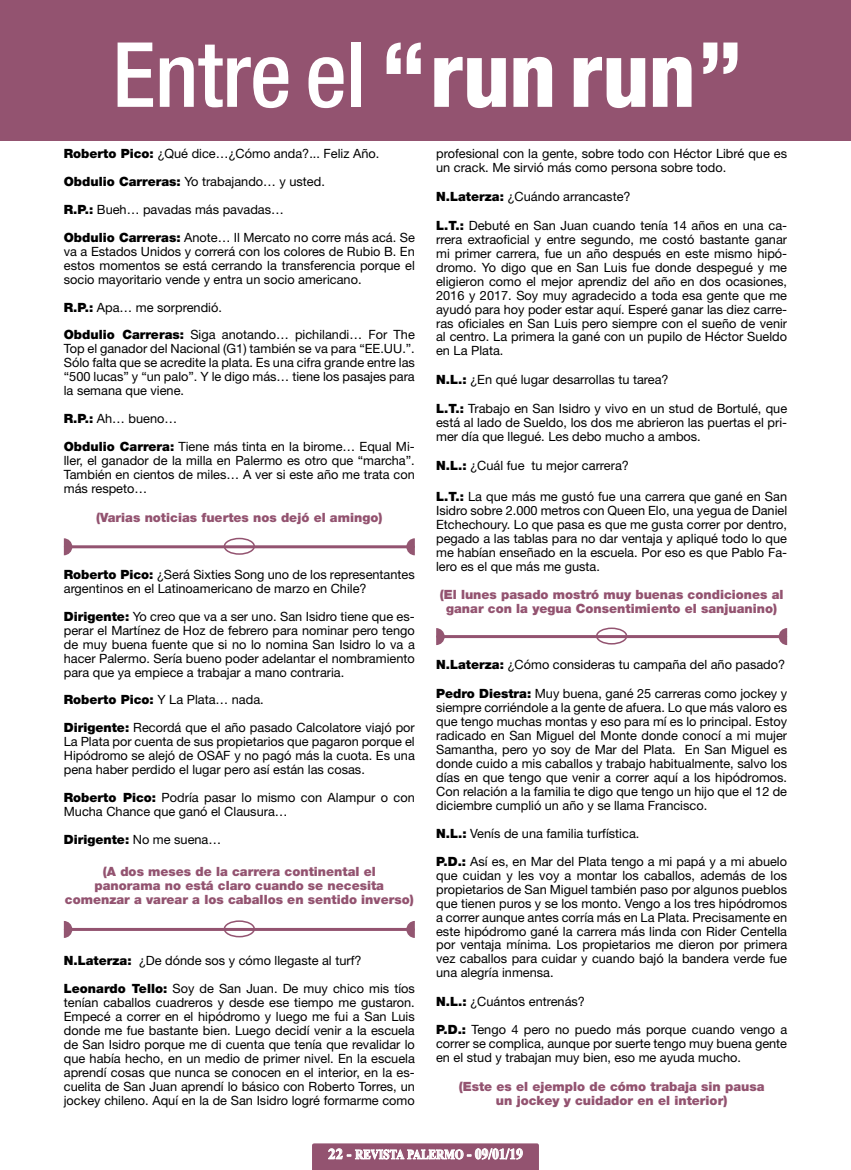
<style>
.page{position:relative;width:851px;height:1170px;background:#fff}
.page>*{position:absolute;margin:0;border:0;box-sizing:border-box;transform-origin:0 0}
.t1{font:800 condensed 90px "Helvetica Neue LT Std";letter-spacing:-.005em;color:#fff}
.t2{font:700 13.5px "Times New Roman";color:#fff;scale:.83 1}
.t3{font:12.75px/14px "Helvetica Neue LT Std";color:#000}
.t4{font:900 12.75px/14px "Helvetica Neue LT Std";color:#935370;text-align:center}
.t5{font:900 12.75px "Helvetica Neue LT Std";color:#000}
.s1{font-weight:500}
.s2{font-weight:900}
.s3{font-weight:400}
.s4{font-size:15px}
</style>
<div class="page">
<div style="left:0;top:0;width:850px;height:140px;background:#935370"></div>
<svg style="left:312px;top:1143px;width:227px;height:26px;background:#a6728a"></svg>
<hr style="left:65px;top:545px;width:348px;height:3px;background:#935370">
<svg style="left:64px;top:538px;width:8px;height:17px"></svg>
<svg style="left:406px;top:538px;width:9px;height:17px"></svg>
<div style="left:224px;top:537px;width:31px;height:17px;border:2px solid #935370;border-radius:50%"></div>
<hr style="left:65px;top:927px;width:348px;height:3px;background:#935370">
<svg style="left:64px;top:921px;width:8px;height:16px"></svg>
<svg style="left:406px;top:921px;width:9px;height:16px"></svg>
<div style="left:224px;top:920px;width:31px;height:17px;border:2px solid #935370;border-radius:50%"></div>
<hr style="left:437px;top:635px;width:348px;height:3px;background:#935370">
<svg style="left:436px;top:628px;width:8px;height:17px"></svg>
<svg style="left:778px;top:628px;width:9px;height:17px"></svg>
<div style="left:596px;top:627px;width:31px;height:17px;border:2px solid #935370;border-radius:50%"></div>
<h1 class="t1" style="left:112px;top:19px;width:631px"><span class="s1">Entre el</span> “run run”</h1>
<p class="t3" style="left:64px;top:139px;width:352px;line-height:27.9px"><span class="s2">Roberto Pico:</span> ¿Qué dice…¿Cómo anda?... Feliz Año.<br><span class="s2">Obdulio Carreras:</span> Yo trabajando… y usted.<br><span class="s2">R.P.:</span> Bueh… pavadas más pavadas…<br><span class="s2">Obdulio Carreras:</span> Anote… Il Mercato no corre más acá. Se</p>
<p class="t3" style="left:64px;top:244px;width:352px;text-align:justify">va a Estados Unidos y correrá con los colores de Rubio B. En estos momentos se está cerrando la transferencia porque el socio mayoritario vende y entra un socio americano.</p>
<p class="t3" style="left:64px;top:293px;width:352px;line-height:27.9px"><span class="s2">R.P.:</span> Apa… me sorprendió.<br><span class="s2">Obdulio Carreras:</span> Siga anotando… pichilandi… For The</p>
<p class="t3" style="left:64px;top:342px;width:352px;text-align:justify">Top el ganador del Nacional (G1) también se va para “EE.UU.”.<br>Sólo falta que se acredite la plata. Es una cifra grande entre las “500 lucas” y “un palo”. Y le digo más… tiene los pasajes para la semana que viene.</p>
<p class="t3" style="left:64px;top:404px;width:352px;line-height:27.9px"><span class="s2">R.P.:</span> Ah… bueno…<br><span class="s2">Obdulio Carrera:</span> Tiene más tinta en la birome… Equal Mi-</p>
<p class="t3" style="left:64px;top:453px;width:352px;text-align:justify">ller, el ganador de la milla en Palermo es otro que “marcha”.<br>También en cientos de miles… A ver si este año me trata con más respeto…</p>
<p class="t4" style="left:96px;top:510px;width:288px">(Varias noticias fuertes nos dejó el amingo)</p>
<p class="t3" style="left:64px;top:567px;width:352px"><span class="s2">Roberto Pico:</span> ¿Será Sixties Song uno de los representantes argentinos en el Latinoamericano de marzo en Chile?</p>
<p class="t3" style="left:64px;top:609px;width:352px;text-align:justify"><span class="s2">Dirigente:</span> Yo creo que va a ser uno. San Isidro tiene que es&shy;perar el Martínez de Hoz de febrero para nominar pero tengo de muy buena fuente que si no lo nomina San Isidro lo va a hacer Palermo. Sería bueno poder adelantar el nombramiento para que ya empiece a trabajar a mano contraria.</p>
<p class="t3" style="left:64px;top:685px;width:352px;line-height:27.9px"><span class="s2">Roberto Pico:</span> Y La Plata… nada.<br><span class="s2">Dirigente:</span> Recordá que el año pasado Calcolatore viajó por</p>
<p class="t3" style="left:64px;top:734px;width:352px;text-align:justify">La Plata por cuenta de sus propietarios que pagaron porque el Hipódromo se alejó de OSAF y no pagó más la cuota. Es una pena haber perdido el lugar pero así están las cosas.</p>
<p class="t3" style="left:64px;top:790px;width:352px"><span class="s2">Roberto Pico:</span> Podría pasar lo mismo con Alampur o con<br>Mucha Chance que ganó el Clausura…</p>
<p class="t5" style="left:64px;top:831px;width:159px">Dirigente: <span class="s3">No me suena…</span></p>
<p class="t4" style="left:65px;top:864px;width:350px">(A dos meses de la carrera continental el<br>panorama no está claro cuando se necesita comenzar a varear a los caballos en sentido inverso)</p>
<p class="t3" style="left:64px;top:946px;width:352px;line-height:27.9px"><span class="s2">N.Laterza:</span> ¿De dónde sos y cómo llegaste al turf?<br><span class="s2">Leonardo Tello:</span> Soy de San Juan. De muy chico mis tíos</p>
<p class="t3" style="left:64px;top:995px;width:352px;text-align:justify">tenían caballos cuadreros y desde ese tiempo me gustaron.<br>Empecé a correr en el hipódromo y luego me fui a San Luis donde me fue bastante bien. Luego decidí venir a la escuela de San Isidro porque me di cuenta que tenía que revalidar lo que había hecho, en un medio de primer nivel. En la escuela aprendí cosas que nunca se conocen en el interior, en la es&shy;cuelita de San Juan aprendí lo básico con Roberto Torres, un jockey chileno. Aquí en la de San Isidro logré formarme como</p>
<p class="t3" style="left:436px;top:146px;width:352px">profesional con la gente, sobre todo con Héctor Libré que es un crack. Me sirvió más como persona sobre todo.</p>
<p class="t3" style="left:436px;top:189px;width:196px"><span class="s2">N.Laterza:</span> ¿Cuándo arrancaste?</p>
<p class="t3" style="left:436px;top:218px;width:352px;text-align:justify"><span class="s2">L.T.:</span> Debuté en San Juan cuando tenía 14 años en una ca&shy;rrera extraoficial y entre segundo, me costó bastante ganar mi primer carrera, fue un año después en este mismo hipó&shy;dromo. Yo digo que en San Luis fue donde despegué y me eligieron como el mejor aprendiz del año en dos ocasiones, 2016 y 2017. Soy muy agradecido a toda esa gente que me ayudó para hoy poder estar aquí. Esperé ganar las diez carre&shy;ras oficiales en San Luis pero siempre con el sueño de venir al centro. La primera la gané con un pupilo de Héctor Sueldo en La Plata.</p>
<p class="t3" style="left:436px;top:372px;width:234px"><span class="s2">N.L.:</span> ¿En qué lugar desarrollas tu tarea?</p>
<p class="t3" style="left:436px;top:401px;width:352px;text-align:justify"><span class="s2">L.T.:</span> Trabajo en San Isidro y vivo en un stud de Bortulé, que está al lado de Sueldo, los dos me abrieron las puertas el pri&shy;mer día que llegué. Les debo mucho a ambos.</p>
<p class="t3" style="left:436px;top:458px;width:194px"><span class="s2">N.L.:</span> ¿Cuál fue tu mejor carrera?</p>
<p class="t3" style="left:436px;top:489px;width:352px;text-align:justify"><span class="s2">L.T.:</span> La que más me gustó fue una carrera que gané en San Isidro sobre 2.000 metros con Queen Elo, una yegua de Daniel Etchechoury. Lo que pasa es que me gusta correr por dentro, pegado a las tablas para no dar ventaja y apliqué todo lo que me habían enseñado en la escuela. Por eso es que Pablo Fa&shy;lero es el que más me gusta.</p>
<p class="t4" style="left:439px;top:588px;width:345px">(El lunes pasado mostró muy buenas condiciones al ganar con la yegua Consentimiento el sanjuanino)</p>
<p class="t3" style="left:436px;top:657px;width:350px"><span class="s2">N.Laterza:</span> ¿Cómo consideras tu campaña del año pasado?</p>
<p class="t3" style="left:436px;top:686px;width:352px;text-align:justify"><span class="s2">Pedro Diestra:</span> Muy buena, gané 25 carreras como jockey y siempre corriéndole a la gente de afuera. Lo que más valoro es que tengo muchas montas y eso para mí es lo principal. Estoy radicado en San Miguel del Monte donde conocí a mi mujer Samantha, pero yo soy de Mar del Plata. En San Miguel es donde cuido a mis caballos y trabajo habitualmente, salvo los días en que tengo que venir a correr aquí a los hipódromos.<br>Con relación a la familia te digo que tengo un hijo que el 12 de diciembre cumplió un año y se llama Francisco.</p>
<p class="t3" style="left:436px;top:819px;width:352px;line-height:27.9px"><span class="s2">N.L.:</span> Venís de una familia turfística.<br><span class="s2">P.D.:</span> Así es, en Mar del Plata tengo a mi papá y a mi abuelo</p>
<p class="t3" style="left:436px;top:867px;width:352px;text-align:justify">que cuidan y les voy a montar los caballos, además de los propietarios de San Miguel también paso por algunos pueblos que tienen puros y se los monto. Vengo a los tres hipódromos a correr aunque antes corría más en La Plata. Precisamente en este hipódromo gané la carrera más linda con Rider Centella por ventaja mínima. Los propietarios me dieron por primera vez caballos para cuidar y cuando bajó la bandera verde fue una alegría inmensa.</p>
<p class="t3" style="left:436px;top:987px;width:352px;line-height:27.9px"><span class="s2">N.L.:</span> ¿Cuántos entrenás?<br><span class="s2">P.D.:</span> Tengo 4 pero no puedo más porque cuando vengo a</p>
<p class="t3" style="left:436px;top:1036px;width:352px">correr se complica, aunque por suerte tengo muy buena gente en el stud y trabajan muy bien, eso me ayuda mucho.</p>
<p class="t4" style="left:458px;top:1079px;width:307px">(Este es el ejemplo de cómo trabaja sin pausa un jockey y cuidador en el interior)</p>
<p class="t2" style="left:328px;top:1144px;width:236px"><span class="s4">22 -</span> REVISTA PALERMO <span class="s4">- 09/01/19</span></p>
</div>
